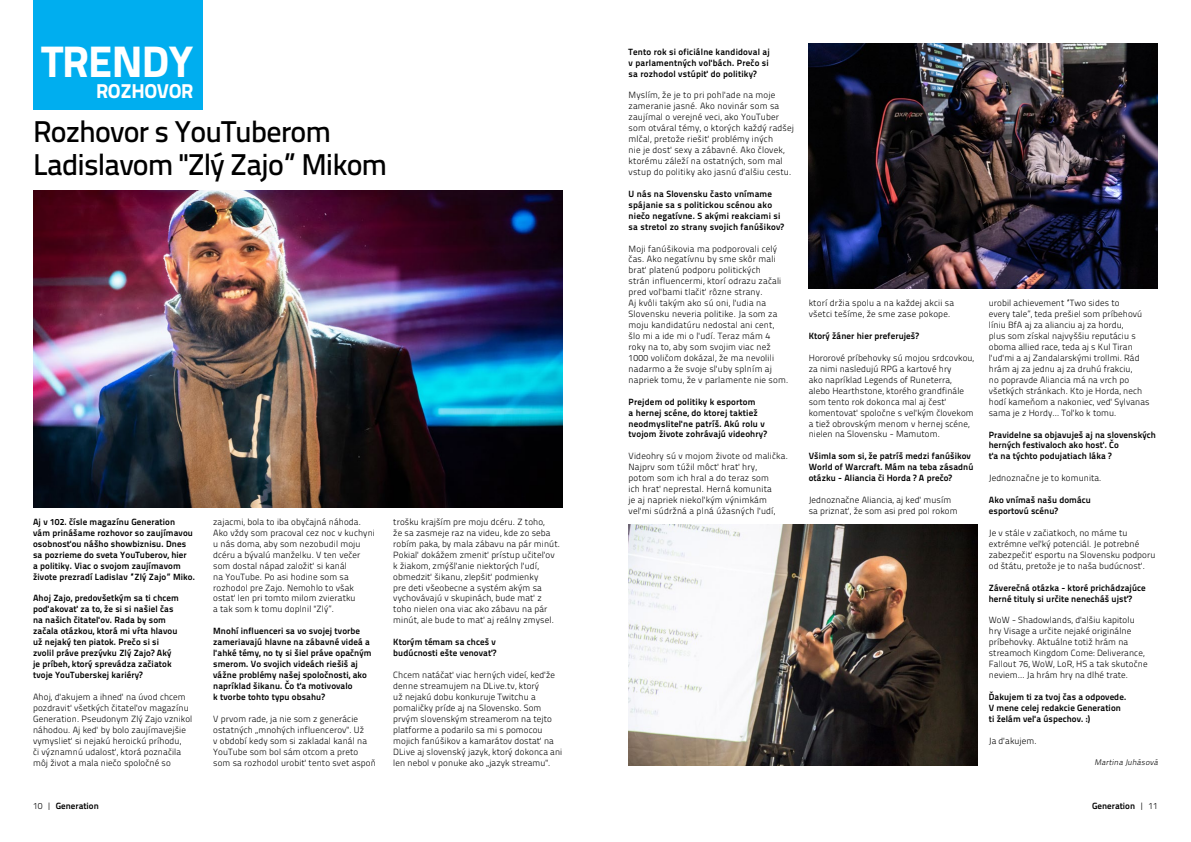
<style>
.page{position:relative;width:1191px;height:842px;background:#fff}
.page>*{position:absolute;margin:0;border:0;box-sizing:border-box;transform-origin:0 0}
.t1{font:800 44px "Titillium Text 22 L";letter-spacing:-.02em;color:#fff}
.t2{font:500 30px/32.8px "Titillium Text 22 L";letter-spacing:-.03em;color:#000}
.t3{font:800 20px "Titillium Text 22 L";letter-spacing:-.02em;color:#fff}
.t4{font:300 9px/10.9px "Titillium Text 22 L";letter-spacing:.01em;color:#000}
.t5{font:700 9px/10.9px "Titillium Text 22 L";letter-spacing:.01em;color:#000}
.t6{font:italic 300 8px "Titillium Text 22 L";color:#000}
.s1{font-weight:300}
</style>
<div class="page">
<div style="left:33px;top:0;width:169px;height:109px;background:#00aeef"></div>
<img style="left:33px;top:190px;width:529px;height:317px">
<img style="left:808px;top:44px;width:349px;height:245px">
<img style="left:628px;top:525px;width:349px;height:241px">
<h1 class="t1" style="left:42px;top:27px;width:153px">TRENDY</h1>
<h3 class="t3" style="left:96px;top:76px;width:99px">ROZHOVOR</h3>
<h2 class="t2" style="left:33px;top:114px;width:356px">Rozhovor s YouTuberom<br>Ladislavom "Zlý Zajo” Mikom</h2>
<p class="t5" style="left:33px;top:516px;width:163px">Aj v 102. čísle magazínu Generation<br>vám prinášame rozhovor so zaujímavou osobnosťou nášho showbiznisu. Dnes sa pozrieme do sveta YouTuberov, hier<br>a politiky. Viac o svojom zaujímavom živote prezradí Ladislav “Zlý Zajo” Miko.</p>
<p class="t5" style="left:33px;top:592px;width:147px">Ahoj Zajo, predovšetkým sa ti chcem poďakovať za to, že si si našiel čas na našich čitateľov. Rada by som začala otázkou, ktorá mi vŕta hlavou už nejaký ten piatok. Prečo si si zvolil práve prezývku Zlý Zajo? Aký je príbeh, ktorý sprevádza začiatok tvoje YouTuberskej kariéry?</p>
<p class="t4" style="left:33px;top:691px;width:161px">Ahoj, ďakujem a ihneď na úvod chcem pozdraviť všetkých čitateľov magazínu Generation. Pseudonym Zlý Zajo vznikol náhodou. Aj keď by bolo zaujímavejšie vymyslieť si nejakú heroickú príhodu,<br>či významnú udalosť, ktorá poznačila môj život a mala niečo spoločné so</p>
<p class="t4" style="left:213px;top:516px;width:163px">zajacmi, bola to iba obyčajná náhoda.<br>Ako vždy som pracoval cez noc v kuchyni u nás doma, aby som nezobudil moju dcéru a bývalú manželku. V ten večer som dostal nápad založiť si kanál<br>na YouTube. Po asi hodine som sa rozhodol pre Zajo. Nemohlo to však ostať len pri tomto milom zvieratku<br>a tak som k tomu doplnil "Zlý”.</p>
<p class="t5" style="left:213px;top:625px;width:160px">Mnohí influenceri sa vo svojej tvorbe zameriavajú hlavne na zábavné videá a ľahké témy, no ty si šiel práve opačným smerom. Vo svojich videách riešiš aj vážne problémy našej spoločnosti, ako napríklad šikanu. Čo ťa motivovalo<br>k tvorbe tohto typu obsahu?</p>
<p class="t4" style="left:213px;top:713px;width:164px">V prvom rade, ja nie som z generácie ostatných „mnohých influencerov". Už<br>v období kedy som si zakladal kanál na YouTube som bol sám otcom a preto som sa rozhodol urobiť tento svet aspoň</p>
<p class="t4" style="left:393px;top:516px;width:168px">trošku krajším pre moju dcéru. Z toho,<br>že sa zasmeje raz na videu, kde zo seba robím paka, by mala zábavu na pár minút.<br>Pokiaľ dokážem zmeniť prístup učiteľov k žiakom, zmýšľanie niektorých ľudí, obmedziť šikanu, zlepšiť podmienky<br>pre deti všeobecne a systém akým sa vychovávajú v skupinách, bude mať z toho nielen ona viac ako zábavu na pár minút, ale bude to mať aj reálny zmysel.</p>
<p class="t5" style="left:393px;top:636px;width:104px">Ktorým témam sa chceš v budúcnosti ešte venovať?</p>
<p class="t4" style="left:393px;top:669px;width:170px">Chcem natáčať viac herných videí, keďže denne streamujem na DLive.tv, ktorý<br>už nejakú dobu konkuruje Twitchu a pomaličky príde aj na Slovensko. Som prvým slovenským streamerom na tejto platforme a podarilo sa mi s pomocou mojich fanúšikov a kamarátov dostať na DLive aj slovenský jazyk, ktorý dokonca ani len nebol v ponuke ako „jazyk streamu".</p>
<p class="t5" style="left:628px;top:46px;width:143px;text-align:justify">Tento rok si oficiálne kandidoval aj v parlamentných voľbách. Prečo si sa rozhodol vstúpiť do politiky?</p>
<p class="t4" style="left:628px;top:89px;width:167px">Myslím, že je to pri pohľade na moje zameranie jasné. Ako novinár som sa zaujímal o verejné veci, ako YouTuber som otváral témy, o ktorých každý radšej mlčal, pretože riešiť problémy iných<br>nie je dosť sexy a zábavné. Ako človek, ktorému záleží na ostatných, som mal vstup do politiky ako jasnú ďalšiu cestu.</p>
<p class="t5" style="left:628px;top:188px;width:157px">U nás na Slovensku často vnímame spájanie sa s politickou scénou ako niečo negatívne. S akými reakciami si sa stretol zo strany svojich fanúšikov?</p>
<p class="t4" style="left:628px;top:242px;width:161px">Moji fanúšikovia ma podporovali celý čas. Ako negatívnu by sme skôr mali brať platenú podporu politických<br>strán influencermi, ktorí odrazu začali pred voľbami tlačiť rôzne strany.<br>Aj kvôli takým ako sú oni, ľudia na Slovensku neveria politike. Ja som za moju kandidatúru nedostal ani cent,<br>šlo mi a ide mi o ľudí. Teraz mám 4 roky na to, aby som svojim viac než 1000 voličom dokázal, že ma nevolili nadarmo a že svoje sľuby splním aj napriek tomu, že v parlamente nie som.</p>
<p class="t5" style="left:628px;top:395px;width:140px">Prejdem od politiky k esportom<br>a hernej scéne, do ktorej taktiež neodmysliteľne patríš. Akú rolu v tvojom živote zohrávajú videohry?</p>
<p class="t4" style="left:628px;top:450px;width:161px">Videohry sú v mojom živote od malička.<br>Najprv som túžil môcť hrať hry,<br>potom som ich hral a do teraz som<br>ich hrať neprestal. Herná komunita<br>je aj napriek niekoľkým výnimkám veľmi súdržná a plná úžasných ľudí,</p>
<p class="t4" style="left:808px;top:297px;width:147px">ktorí držia spolu a na každej akcii sa všetci tešíme, že sme zase pokope.</p>
<p class="t5" style="left:808px;top:330px;width:112px">Ktorý žáner hier preferuješ?</p>
<p class="t4" style="left:808px;top:352px;width:167px">Hororové príbehovky sú mojou srdcovkou, za nimi nasledujú RPG a kartové hry<br>ako napríklad Legends of Runeterra, alebo Hearthstone, ktorého grandfinále som tento rok dokonca mal aj česť komentovať spoločne s veľkým človekom a tiež obrovským menom v hernej scéne, nielen na Slovensku - Mamutom.</p>
<p class="t5" style="left:808px;top:450px;width:166px">Všimla som si, že patríš medzi fanúšikov<br>World of Warcraft. Mám na teba zásadnú otázku - Aliancia či Horda ? A prečo?</p>
<p class="t4" style="left:808px;top:494px;width:150px">Jednoznačne Aliancia, aj keď musím sa priznať, že som asi pred pol rokom</p>
<p class="t4" style="left:988px;top:297px;width:162px">urobil achievement “Two sides to<br>every tale”, teda prešiel som príbehovú líniu BfA aj za alianciu aj za hordu,<br>plus som získal najvyššiu reputáciu s oboma allied race, teda aj s Kul Tiran ľuďmi a aj Zandalarskými trollmi. Rád hrám aj za jednu aj za druhú frakciu,<br>no popravde Aliancia má na vrch po všetkých stránkach. Kto je Horda, nech hodí kameňom a nakoniec, veď Sylvanas sama je z Hordy… Toľko k tomu.</p>
<p class="t5" style="left:988px;top:428px;width:169px">Pravidelne sa objavuješ aj na slovenských herných festivaloch ako hosť. Čo<br>ťa na týchto podujatiach láka ?</p>
<p class="t4" style="left:988px;top:472px;width:114px">Jednoznačne je to komunita.</p>
<p class="t5" style="left:988px;top:494px;width:104px">Ako vnímaš našu domácu esportovú scénu?</p>
<p class="t4" style="left:988px;top:527px;width:168px">Je v stále v začiatkoch, no máme tu extrémne veľký potenciál. Je potrebné zabezpečiť esportu na Slovensku podporu od štátu, pretože je to naša budúcnosť.</p>
<p class="t5" style="left:988px;top:581px;width:158px">Záverečná otázka - ktoré prichádzajúce herné tituly si určite nenecháš ujsť?</p>
<p class="t4" style="left:988px;top:614px;width:160px">WoW - Shadowlands, ďalšiu kapitolu hry Visage a určite nejaké originálne príbehovky. Aktuálne totiž hrám na streamoch Kingdom Come: Deliverance, Fallout 76, WoW, LoR, HS a tak skutočne neviem… Ja hrám hry na dlhé trate.</p>
<p class="t5" style="left:988px;top:691px;width:139px">Ďakujem ti za tvoj čas a odpovede.<br>V mene celej redakcie Generation ti želám veľa úspechov. :)</p>
<p class="t4" style="left:988px;top:735px;width:49px">Ja ďakujem.</p>
<p class="t6" style="left:1094px;top:757px;width:67px">Martina Juhásová</p>
<p class="t5" style="left:33px;top:800px;width:67px"><span class="s1">10 |</span> Generation</p>
<p class="t5" style="left:1092px;top:800px;width:67px">Generation <span class="s1">| 11</span></p>
</div>
